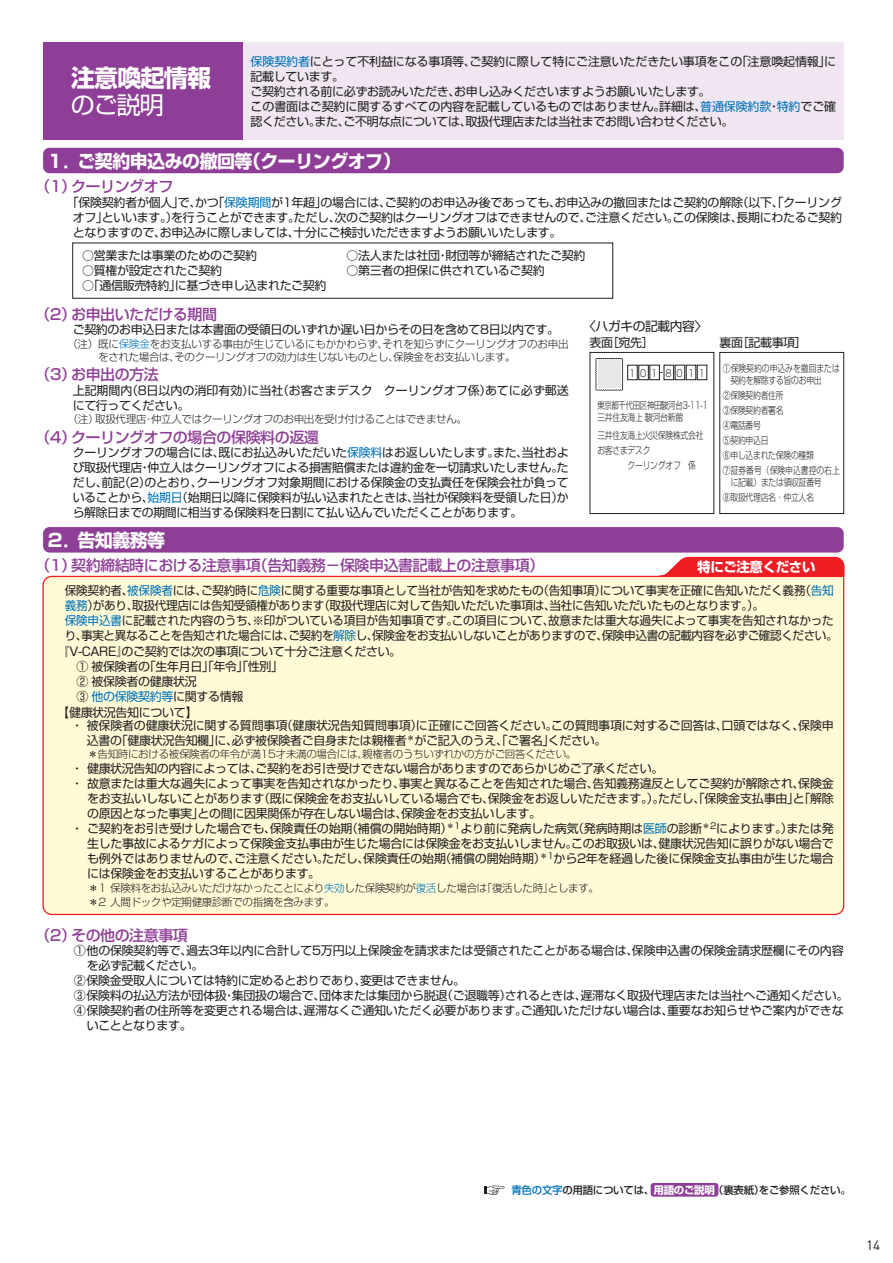
<style>
.page{position:relative;width:893px;height:1263px;background:#fff}
.page>*{position:absolute;margin:0;border:0;box-sizing:border-box;transform-origin:0 0}
.t1{font:700 24px "Shin Go";letter-spacing:-.035em;color:#fff}
.t2{font:24px "Shin Go";color:#fff}
.t3{font:700 18px "Shin Go";letter-spacing:-.03em;color:#fff}
.t4{font:500 15px "Shin Go";letter-spacing:-.03em;color:#8f3e97}
.t5{font:700 13.5px "Shin Go";letter-spacing:-.03em;color:#fff}
.t6{font:13.5px "DIN";color:#231f20}
.t7{font:12.75px "Shin Go";letter-spacing:-.03em;color:#231f20}
.t8{font:12px/15px "Shin Go";letter-spacing:-.03em;color:#231f20}
.t9{font:12px/15px "Shin Go";letter-spacing:-.005em;color:#231f20}
.t10{font:300 10.5px/13.5px "Shin Go";letter-spacing:-.03em;color:#231f20}
.t11{font:500 10.5px "Shin Go";letter-spacing:-.03em;color:#231f20}
.t12{font:300 9.75px/15px "Shin Go";letter-spacing:-.03em;color:#231f20;scale:.8 1}
.t13{font:300 9.75px/11.9px "Shin Go";letter-spacing:-.03em;color:#231f20;scale:.75 1}
.t14{font:300 9.75px/12px "Shin Go";color:#231f20;scale:.8 1}
.t15{font:300 9.75px "Shin Go";letter-spacing:-.03em;color:#231f20;scale:.83 1}
.s1{color:#0072bc}
.s2{font-weight:700;color:#fff}
</style>
<div class="page">
<div style="left:43px;top:148px;width:801px;height:25px;background:#8f3e97;border-radius:6px"></div>
<div style="left:43px;top:527px;width:801px;height:26px;background:#8f3e97;border-radius:6px"></div>
<div style="left:243px;top:43px;width:601px;height:97px;background:#efe6f1"></div>
<div style="left:43px;top:43px;width:200px;height:97px;background:#8f3e97"></div>
<div style="left:42px;top:575px;width:803px;height:341px;background:#fffbd6"></div>
<svg style="left:658px;top:556px;width:187px;height:22px;background:#f04144"></svg>
<svg style="left:590px;top:352px;width:124px;height:162px"></svg>
<div style="left:598px;top:360px;width:23px;height:28px;background:#e6e7e9"></div>
<div style="left:720px;top:352px;width:124px;height:162px;border:1px solid #231f20"></div>
<div style="left:651px;top:1183px;width:67px;height:13px;background:#8f3e97;border-radius:3px"></div>
<svg style="left:484px;top:1186px;width:21px;height:9px"></svg>
<h1 class="t1" style="left:71px;top:69px;width:141px">注意喚起情報</h1>
<h1 class="t2" style="left:71px;top:96px;width:94px">のご説明</h1>
<p class="t8" style="left:251px;top:55px;width:587px"><span class="s1">保険契約者</span>にとって不利益になる事項等、ご契約に際して特にご注意いただきたい事項をこの「注意喚起情報」に記載しています。<br>ご契約される前に必ずお読みいただき、お申し込みくださいますようお願いいたします。<br>この書面はご契約に関するすべての内容を記載しているものではありません。詳細は、<span class="s1">普通保険約款</span>・<span class="s1">特約</span>でご確認ください。また、ご不明な点については、取扱代理店または当社までお問い合わせください。</p>
<h2 class="t3" style="left:48px;top:154px;width:354px">1．ご契約申込みの撤回等（クーリングオフ）</h2>
<p class="t4" style="left:36px;top:180px;width:139px">（1）クーリングオフ</p>
<p class="t8" style="left:73px;top:196px;width:771px;text-align:justify;text-indent:-6px">「保険契約者が個人」で、かつ「<span class="s1">保険期間</span>が1年超」の場合には、ご契約のお申込み後であっても、お申込みの撤回またはご契約の解除（以下、「クーリングオフ」といいます。）を行うことができます。ただし、次のご契約はクーリングオフはできませんので、ご注意ください。この保険は、長期にわたるご契約となりますので、お申込みに際しましては、十分にご検討いただきますようお願いいたします。</p>
<p class="t8" style="left:82px;top:250px;width:176px">○営業または事業のためのご契約</p>
<p class="t8" style="left:82px;top:265px;width:142px">○質権が設定されたご契約</p>
<p class="t8" style="left:82px;top:280px;width:246px">○「通信販売特約」に基づき申し込まれたご契約</p>
<p class="t8" style="left:347px;top:250px;width:240px">○法人または社団・財団等が締結されたご契約</p>
<p class="t8" style="left:347px;top:265px;width:200px">○第三者の担保に供されているご契約</p>
<p class="t4" style="left:36px;top:308px;width:183px">（2）お申出いただける期間</p>
<p class="t8" style="left:73px;top:323px;width:488px">ご契約のお申込日または本書面の受領日のいずれか遅い日からその日を含めて8日以内です。</p>
<p class="t10" style="left:98px;top:338px;width:472px;text-indent:-31px">（注）既に<span class="s1">保険金</span>をお支払いする事由が生じているにもかかわらず、それを知らずにクーリングオフのお申出をされた場合は、そのクーリングオフの効力は生じないものとし、保険金をお支払いします。</p>
<p class="t4" style="left:36px;top:369px;width:125px">（3）お申出の方法</p>
<p class="t9" style="left:73px;top:384px;width:498px">上記期間内（8日以内の消印有効）に当社（お客さまデスク　クーリングオフ係）あてに必ず郵送にて行ってください。</p>
<p class="t10" style="left:68px;top:414px;width:401px">（注）取扱代理店・仲立人ではクーリングオフのお申出を受け付けることはできません。</p>
<p class="t4" style="left:36px;top:432px;width:285px">（4）クーリングオフの場合の保険料の返還</p>
<p class="t8" style="left:73px;top:446px;width:498px;text-align:justify">クーリングオフの場合には、既にお払込みいただいた<span class="s1">保険料</span>はお返しいたします。また、当社および取扱代理店・仲立人はクーリングオフによる損害賠償または違約金を一切請求いたしません。ただし、前記（2）のとおり、クーリングオフ対象期間における保険金の支払責任を保険会社が負っていることから、<span class="s1">始期日</span>（始期日以降に保険料が払い込まれたときは、当社が保険料を受領した日）から解除日までの期間に相当する保険料を日割にて払い込んでいただくことがあります。</p>
<h2 class="t3" style="left:48px;top:533px;width:119px">2．告知義務等</h2>
<p class="t7" style="left:583px;top:321px;width:126px">〈ハガキの記載内容〉</p>
<p class="t8" style="left:590px;top:336px;width:66px">表面［宛先］</p>
<p class="t8" style="left:719px;top:336px;width:89px">裏面［記載事項］</p>
<p class="t15" style="left:629px;top:369px;width:66px">101 80</p>
<p class="t14" style="left:731px;top:364px;width:138px;text-indent:-8px">①保険契約の申込みを撤回または契約を解除する旨のお申出</p>
<p class="t12" style="left:723px;top:389px;width:148px">②保険契約者住所<br>③保険契約者署名<br>④電話番号<br>⑤契約申込日<br>⑥申し込まれた保険の種類<br>⑦証券番号（保険申込書控の右上</p>
<p class="t12" style="left:723px;top:476px;width:125px;text-indent:8px">に記載）または領収証番号<br>⑧取扱代理店名・仲立人名</p>
<p class="t15" style="left:688px;top:369px;width:22px">1 1</p>
<p class="t13" style="left:597px;top:401px;width:149px">東京都千代田区神田駿河台3-11-1三井住友海上 駿河台新館</p>
<p class="t12" style="left:597px;top:429px;width:134px">三井住友海上火災保険株式会社お客さまデスク<br>　　　　クーリングオフ　係</p>
<p class="t4" style="left:36px;top:559px;width:510px">（1）契約締結時における注意事項（告知義務－保険申込書記載上の注意事項）</p>
<p class="t5" style="left:697px;top:562px;width:120px">特にご注意ください</p>
<p class="t8" style="left:65px;top:585px;width:775px">保険契約者、<span class="s1">被保険者</span>には、ご契約時に<span class="s1">危険</span>に関する重要な事項として当社が告知を求めたもの（告知事項）について事実を正確に告知いただく義務（<span class="s1">告知義務</span>）があり、取扱代理店には告知受領権があります（取扱代理店に対して告知いただいた事項は、当社に告知いただいたものとなります。）。<br><span class="s1">保険申込書</span>に記載された内容のうち、※印がついている項目が告知事項です。この項目について、故意または重大な過失によって事実を告知されなかったり、事実と異なることを告知された場合には、ご契約を<span class="s1">解除</span>し、保険金をお支払いしないことがありますので、保険申込書の記載内容を必ずご確認ください。</p>
<p class="t8" style="left:76px;top:645px;width:326px;text-indent:-18px">『V-CARE』のご契約では次の事項について十分ご注意ください。<br>① 被保険者の「生年月日」「年令」「性別」<br>② 被保険者の健康状況<br>③ <span class="s1">他の保険契約等</span>に関する情報</p>
<p class="t8" style="left:87px;top:719px;width:748px;text-indent:-16px">・ 被保険者の健康状況に関する質問事項（健康状況告知質問事項）に正確にご回答ください。この質問事項に対するご回答は、口頭ではなく、保険申込書の「健康状況告知欄」に、必ず被保険者ご自身または親権者<sup>＊</sup>がご記入のうえ、「ご署名」ください。</p>
<p class="t8" style="left:71px;top:762px;width:594px">・ 健康状況告知の内容によっては、ご契約をお引き受けできない場合がありますのであらかじめご了承ください。</p>
<p class="t8" style="left:71px;top:777px;width:764px">・ 故意または重大な過失によって事実を告知されなかったり、事実と異なることを告知された場合、告知義務違反としてご契約が解除され、保険金</p>
<p class="t8" style="left:87px;top:792px;width:748px">をお支払いしないことがあります（既に保険金をお支払いしている場合でも、保険金をお返しいただきます。）。ただし、「保険金支払事由」と「解除</p>
<p class="t8" style="left:87px;top:807px;width:455px">の原因となった事実」との間に因果関係が存在しない場合は、保険金をお支払いします。</p>
<p class="t8" style="left:71px;top:822px;width:764px">・ ご契約をお引き受けした場合でも、保険責任の始期（補償の開始時期）<sup>＊1</sup>より前に発病した病気（発病時期は<span class="s1">医師</span>の診断<sup>＊2</sup>によります。）または発</p>
<p class="t8" style="left:87px;top:837px;width:748px">生した事故によるケガによって保険金支払事由が生じた場合には保険金をお支払いしません。このお取扱いは、健康状況告知に誤りがない場合で</p>
<p class="t8" style="left:87px;top:852px;width:748px">も例外ではありませんので、ご注意ください。ただし、保険責任の始期（補償の開始時期）<sup>＊1</sup>から2年を経過した後に保険金支払事由が生じた場合</p>
<p class="t8" style="left:87px;top:867px;width:235px">には保険金をお支払いすることがあります。</p>
<p class="t8" style="left:57px;top:706px;width:142px">【健康状況告知について】</p>
<p class="t10" style="left:87px;top:748px;width:491px">＊告知時における被保険者の年令が満15才未満の場合には、親権者のうちいずれかの方がご回答ください。</p>
<p class="t10" style="left:88px;top:883px;width:512px">＊1 保険料をお払込みいただけなかったことにより<span class="s1">失効</span>した保険契約が<span class="s1">復活</span>した場合は「復活した時」とします。＊2 人間ドックや定期健康診断での指摘を含みます。</p>
<p class="t4" style="left:36px;top:929px;width:154px">（2）その他の注意事項</p>
<p class="t8" style="left:74px;top:944px;width:771px">① 他の保険契約等で、過去3年以内に合計して5万円以上保険金を請求または受領されたことがある場合は、保険申込書の保険金請求歴欄にその内容</p>
<p class="t8" style="left:87px;top:959px;width:118px">を必ず記載ください。</p>
<p class="t8" style="left:74px;top:974px;width:393px">② 保険金受取人については特約に定めるとおりであり、変更はできません。</p>
<p class="t8" style="left:74px;top:989px;width:776px">③ 保険料の払込方法が団体扱・集団扱の場合で、団体または集団から脱退（ご退職等）されるときは、遅滞なく取扱代理店または当社へご通知ください。</p>
<p class="t8" style="left:74px;top:1004px;width:771px">④ 保険契約者の住所等を変更される場合は、遅滞なくご通知いただく必要があります。ご通知いただけない場合は、重要なお知らせやご案内ができな</p>
<p class="t8" style="left:87px;top:1019px;width:107px">いこととなります。</p>
<p class="t11" style="left:511px;top:1186px;width:341px"><span class="s1">青色の文字</span>の用語については、<span class="s2">用語のご説明</span> （裏表紙）をご参照ください。</p>
<p class="t6" style="left:866px;top:1236px;width:16px">14</p>
</div>
